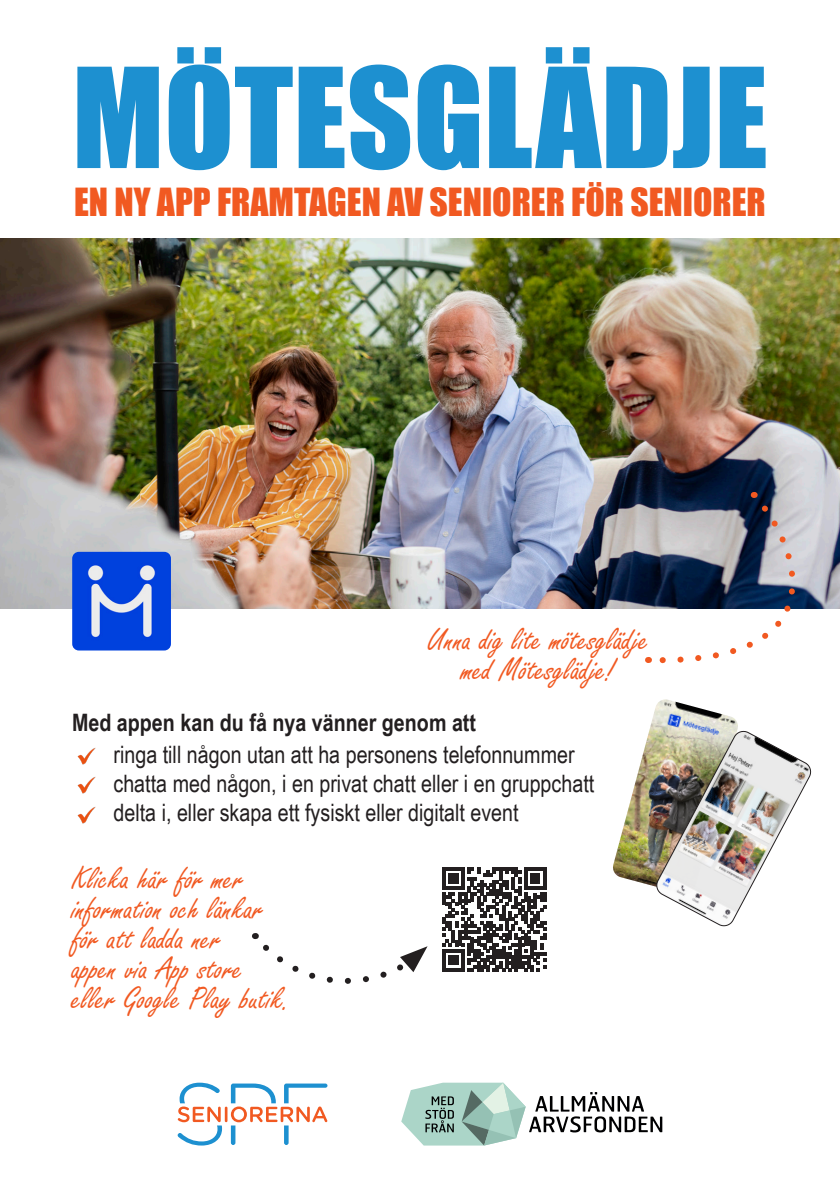
<style>
.page{position:relative;width:840px;height:1191px;background:#fff}
.page>*{position:absolute;margin:0;border:0;box-sizing:border-box;transform-origin:0 0}
.RUBRIK_12{font:128.2px "Impact";color:#1d90d0}
.RUBRIK_12-2{font:35.6px "Impact";color:#f15921}
.t1{font:34px/30px "Freestyle Script";color:#f15921}
.t2{font:24px "Arial Narrow";color:#231f20}
.t3{font:700 24px "Arial Narrow";color:#231f20}
</style>
<div class="page">
<img style="left:0;top:238px;width:839px;height:371px">
<img style="left:72px;top:552px;width:99px;height:98px">
<img style="left:77px;top:748px;width:19px;height:46px">
<img style="left:77px;top:807px;width:19px;height:17px">
<svg style="left:177px;top:1082px;width:150px;height:63px"></svg>
<svg style="left:401px;top:1082px;width:261px;height:63px"></svg>
<svg style="left:647px;top:492px;width:178px;height:172px"></svg>
<svg style="left:252px;top:933px;width:175px;height:51px"></svg>
<img style="left:613px;top:699px;width:125px;height:187px">
<img style="left:654px;top:730px;width:158px;height:197px">
<svg style="left:442px;top:867px;width:104px;height:104px"></svg>
<p class="RUBRIK_12" style="left:72px;top:18px;width:697px">MÖTESGLÄDJE</p>
<p class="RUBRIK_12-2" style="left:74px;top:174px;width:692px">EN NY APP FRAMTAGEN AV SENIORER FÖR SENIORER</p>
<p class="t1" style="left:427px;top:626px;width:222px">Unna dig lite mötesglädje</p>
<p class="t1" style="left:461px;top:656px;width:155px">med Mötesglädje!</p>
<p class="t3" style="left:72px;top:704px;width:405px">Med appen kan du få nya vänner genom att</p>
<p class="t2" style="left:113px;top:737px;width:462px">ringa till någon utan att ha personens telefonnummer</p>
<p class="t2" style="left:113px;top:765px;width:482px">chatta med någon, i en privat chatt eller i en gruppchatt</p>
<p class="t2" style="left:113px;top:794px;width:406px">delta i, eller skapa ett fysiskt eller digitalt event</p>
<p class="t1" style="left:72px;top:865px;width:173px">Klicka här för mer</p>
<p class="t1" style="left:72px;top:895px;width:220px">information och länkar för att ladda ner<br>appen via App store eller Google Play butik.</p>
</div>
